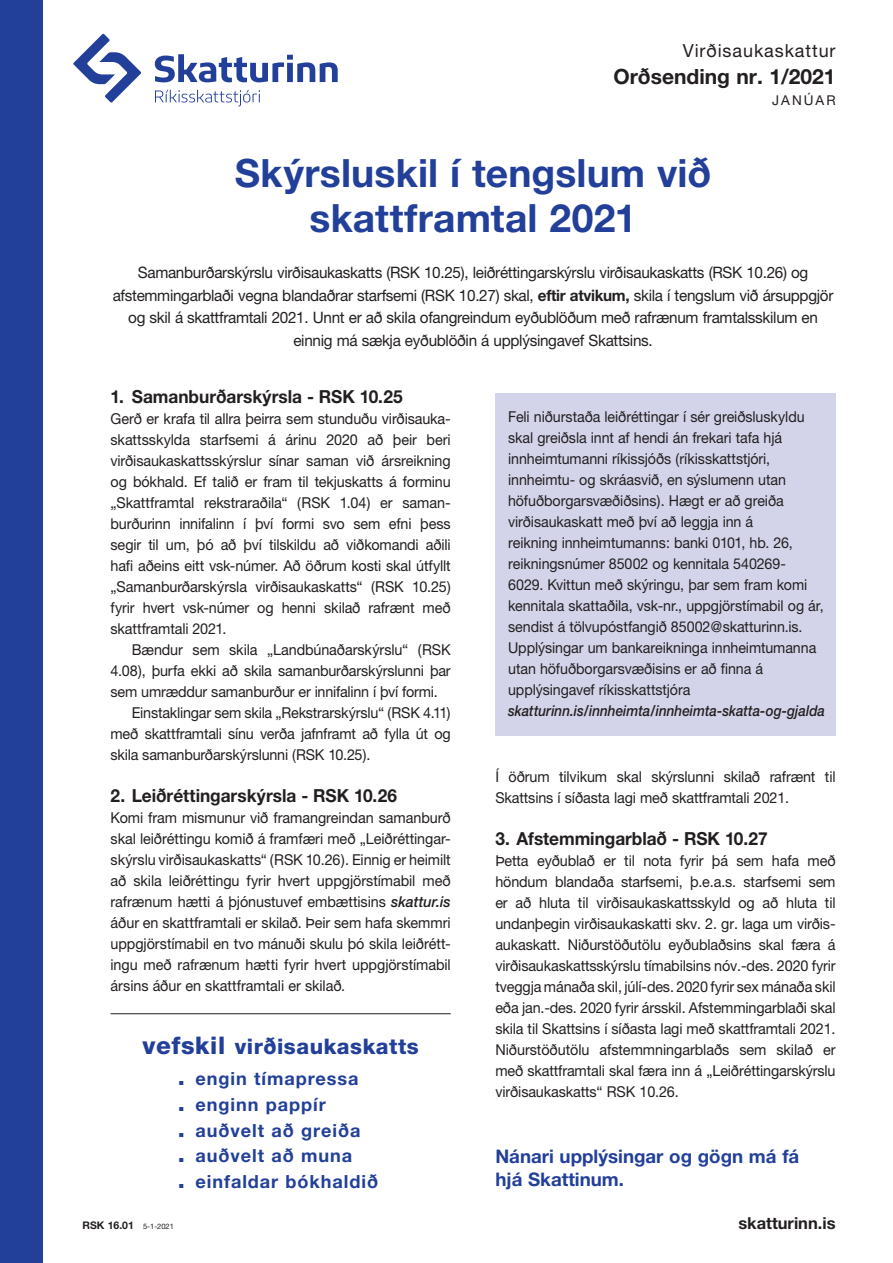
<style>
.page{position:relative;width:893px;height:1263px;background:#fff}
.page>*{position:absolute;margin:0;border:0;box-sizing:border-box;transform-origin:0 0}
.t1{font:700 39px/45px "Helvetica Neue";letter-spacing:.005em;color:#223f99;text-align:center}
.t2{font:800 21.45px "Helvetica Neue";letter-spacing:.025em;color:#223f99}
.t3{font:700 21px "Helvetica Neue";color:#231f20}
.t4{font:700 18.75px/23.1px "Helvetica Neue";color:#223f99}
.t5{font:700 18.15px/25.7px "Helvetica Neue";letter-spacing:.05em;color:#223f99}
.t6{font:700 18px "Helvetica Neue";letter-spacing:-.005em;color:#231f20;scale:.96 1}
.t7{font:18px "Helvetica Neue";letter-spacing:.05em;color:#231f20}
.t8{font:700 16.5px "Helvetica Neue";color:#231f20}
.t9{font:15.75px/22.5px "Helvetica Neue";letter-spacing:-.02em;color:#231f20;text-align:center}
.t10{font:15px/21px "Helvetica Neue";letter-spacing:-.01em;color:#231f20;text-align:justify;scale:.96 1}
.t11{font:15px/21px "Helvetica Neue";letter-spacing:-.01em;color:#231f20;scale:.95 1}
.t12{font:italic 500 15px "Helvetica Neue";color:#231f20;scale:.9 1}
.t13{font:13.5px "Helvetica Neue";letter-spacing:.15em;color:#231f20}
.t14{font:700 10.5px "Helvetica Neue";color:#231f20}
.s1{font-weight:700}
.s2{font-weight:500;font-style:italic}
.s3{font-size:24.3px}
.s4{font-size:25.95px}
.s5{font-weight:400;font-size:7.5px}
</style>
<div class="page">
<div style="left:495px;top:393px;width:341px;height:343px;background:#d3d4ea"></div>
<div style="left:0;top:0;width:43px;height:1263px;background:#223f99"></div>
<svg style="left:155px;top:54px;width:183px;height:28px"></svg>
<svg style="left:73px;top:34px;width:68px;height:69px"></svg>
<svg style="left:155px;top:90px;width:105px;height:16px"></svg>
<hr style="left:111px;top:1013px;width:340px;height:1px;background:#231f20">
<p class="t7" style="left:683px;top:40px;width:154px">Virðisaukaskattur</p>
<h3 class="t3" style="left:613px;top:63px;width:224px">Orðsending nr. 1/2021</h3>
<p class="t13" style="left:772px;top:92px;width:65px">JANÚAR</p>
<h1 class="t1" style="left:235px;top:149px;width:478px">Skýrsluskil í tengslum við skattframtal 2021</h1>
<p class="t9" style="left:113px;top:261px;width:722px">Samanburðarskýrslu virðisaukaskatts (RSK 10.25), leiðréttingarskýrslu virðisaukaskatts (RSK 10.26) og afstemmingarblaði vegna blandaðrar starfsemi (RSK 10.27) skal, <span class="s1">eftir atvikum,</span> skila í tengslum við ársuppgjör og skil á skattframtali 2021. Unnt er að skila ofangreindum eyðublöðum með rafrænum framtalsskilum en einnig má sækja eyðublöðin á upplýsingavef Skattsins.</p>
<p class="t6" style="left:111px;top:386px;width:306px">1. Samanburðarskýrsla - RSK 10.25</p>
<p class="t10" style="left:111px;top:408px;width:356px">Gerð er krafa til allra þeirra sem stunduðu virðisauka&shy;skattsskylda starfsemi á árinu 2020 að þeir beri virðisaukaskattsskýrslur sínar saman við ársreikning og bókhald. Ef talið er fram til tekjuskatts á forminu „Skattframtal rekstraraðila“ (RSK 1.04) er saman&shy;burðurinn innifalinn í því formi svo sem efni þess segir til um, þó að því tilskildu að viðkomandi aðili hafi aðeins eitt vsk-númer. Að öðrum kosti skal útfyllt „Samanburðarskýrsla virðisaukaskatts“ (RSK 10.25) fyrir hvert vsk-númer og henni skilað rafrænt með skattframtali 2021.</p>
<p class="t10" style="left:132px;top:639px;width:334px">Bændur sem skila „Landbúnaðarskýrslu“ (RSK</p>
<p class="t10" style="left:111px;top:660px;width:356px">4.08), þurfa ekki að skila samanburðarskýrslunni þar</p>
<p class="t10" style="left:111px;top:681px;width:342px">sem umræddur samanburður er innifalinn í því formi.</p>
<p class="t10" style="left:132px;top:702px;width:334px">Einstaklingar sem skila „Rekstrarskýrslu“ (RSK 4.11)</p>
<p class="t10" style="left:111px;top:723px;width:356px">með skattframtali sínu verða jafnframt að fylla út og</p>
<p class="t10" style="left:111px;top:744px;width:272px">skila samanburðarskýrslunni (RSK 10.25).</p>
<p class="t6" style="left:111px;top:785px;width:300px">2. Leiðréttingarskýrsla - RSK 10.26</p>
<p class="t10" style="left:111px;top:807px;width:356px">Komi fram mismunur við framangreindan samanburð skal leiðréttingu komið á framfæri með „Leiðréttingar&shy;skýrslu virðisaukaskatts“ (RSK 10.26). Einnig er heimilt að skila leiðréttingu fyrir hvert uppgjörstímabil með rafrænum hætti á þjónustuvef embættisins <span class="s2">skattur.is </span>áður en skattframtali er skilað. Þeir sem hafa skemmri uppgjörstímabil en tvo mánuði skulu þó skila leiðrétt&shy;ingu með rafrænum hætti fyrir hvert uppgjörstímabil ársins áður en skattframtali er skilað.</p>
<h2 class="t2" style="left:142px;top:1034px;width:278px"><span class="s3">vefskil</span> virðisaukaskatts</h2>
<p class="t5" style="left:178px;top:1065px;width:202px"><span class="s4">.</span> engin tímapressa<br><span class="s4">.</span> enginn pappír<br><span class="s4">.</span> auðvelt að greiða<br><span class="s4">.</span> auðvelt að muna<br><span class="s4">.</span> einfaldar bókhaldið</p>
<p class="t14" style="left:82px;top:1218px;width:93px">RSK 16.01 <span class="s5">5-1-2021</span></p>
<p class="t11" style="left:508px;top:406px;width:334px">Feli niðurstaða leiðréttingar í sér greiðsluskyldu skal greiðsla innt af hendi án frekari tafa hjá innheimtumanni ríkissjóðs (ríkisskattstjóri, innheimtu- og skráasvið, en sýslumenn utan höfuðborgarsvæðiðsins). Hægt er að greiða virðisaukaskatt með því að leggja inn á<br>reikning innheimtumanns: banki 0101, hb. 26, reikningsnúmer 85002 og kennitala 540269- 6029. Kvittun með skýringu, þar sem fram komi kennitala skattaðila, vsk-nr., uppgjörstímabil og ár, sendist á tölvupóstfangið 85002@skatturinn.is.<br>Upplýsingar um bankareikninga innheimtumanna utan höfuðborgarsvæðisins er að finna á upplýsingavef ríkisskattstjóra</p>
<p class="t12" style="left:508px;top:702px;width:354px">skatturinn.is/innheimta/innheimta-skatta-og-gjalda</p>
<p class="t10" style="left:495px;top:766px;width:356px">Í öðrum tilvikum skal skýrslunni skilað rafrænt til<br>Skattsins í síðasta lagi með skattframtali 2021.</p>
<p class="t6" style="left:495px;top:827px;width:285px">3. Afstemmingarblað - RSK 10.27</p>
<p class="t10" style="left:495px;top:850px;width:356px">Þetta eyðublað er til nota fyrir þá sem hafa með höndum blandaða starfsemi, þ.e.a.s. starfsemi sem er að hluta til virðisaukaskattsskyld og að hluta til undanþegin virðisaukaskatti skv. 2. gr. laga um virðis&shy;aukaskatt. Niðurstöðutölu eyðublaðsins skal færa á virðisaukaskattsskýrslu tímabilsins nóv.-des. 2020 fyrir tveggja mánaða skil, júlí-des. 2020 fyrir sex mánaða skil eða jan.-des. 2020 fyrir ársskil. Afstemmingarblaði skal skila til Skattsins í síðasta lagi með skattframtali 2021.<br>Niðurstöðutölu afstemmningarblaðs sem skilað er með skattframtali skal færa inn á „Leiðréttingarskýrslu virðisaukaskatts“ RSK 10.26.</p>
<p class="t4" style="left:495px;top:1144px;width:305px">Nánari upplýsingar og gögn má fá hjá Skattinum.</p>
<p class="t8" style="left:738px;top:1213px;width:99px">skatturinn.is</p>
</div>
